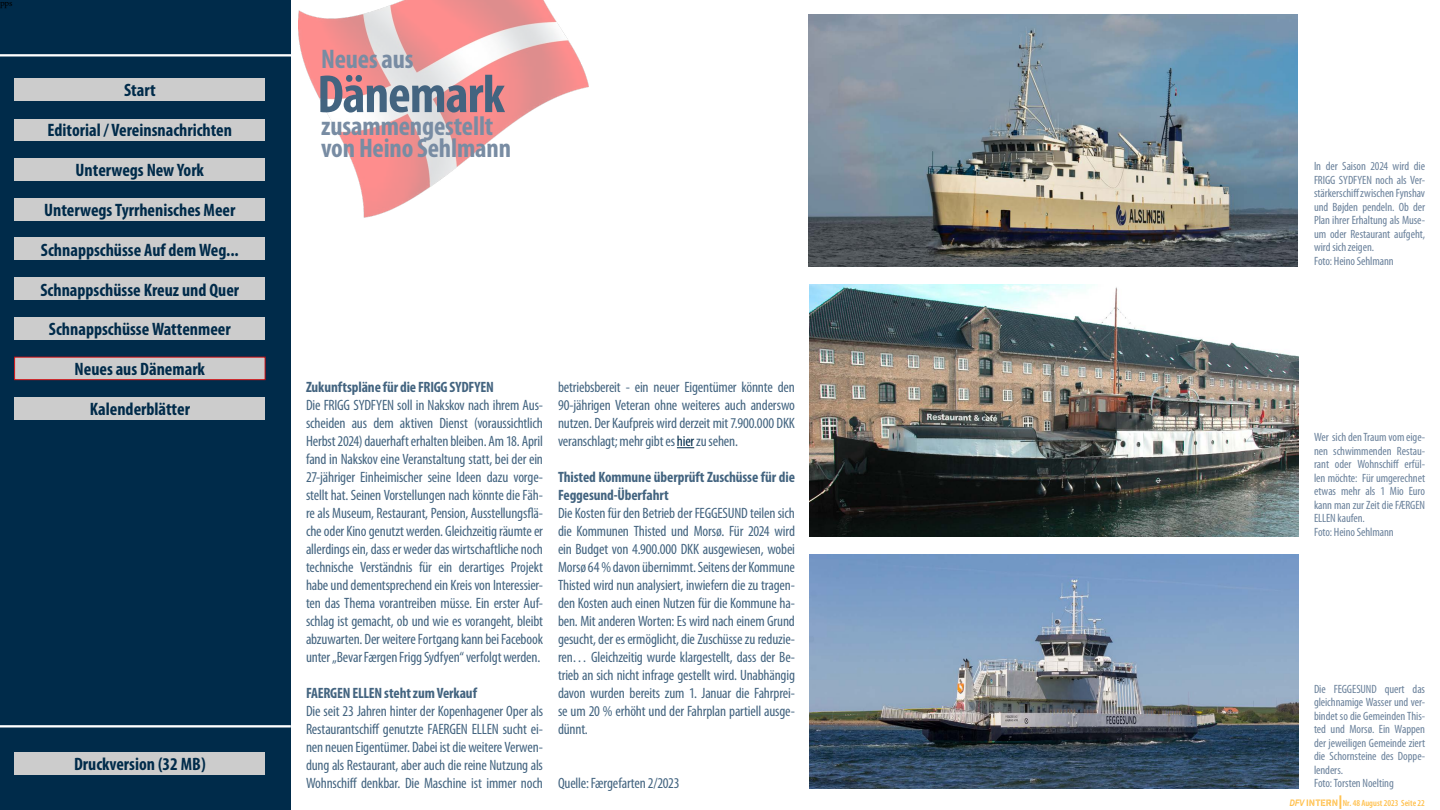
<style>
.page{position:relative;width:1440px;height:810px;background:#fff}
.page>*{position:absolute;margin:0;border:0;box-sizing:border-box;transform-origin:0 0}
.t1{font:700 condensed 54px "Myriad Pro";letter-spacing:-.02em;color:#436480}
.t2{font:700 condensed 27px/22.5px "Myriad Pro";letter-spacing:-.005em;color:#788ca3}
.t3{font:700 condensed 18px "Myriad Pro";color:#002b4a}
.t4{font:condensed 15px/18px "Myriad Pro";letter-spacing:-.01em;color:#436480;text-align:justify}
.t5{font:700 condensed 15px/18px "Myriad Pro";letter-spacing:-.005em;color:#436480}
.t6{font:condensed 12px/13.5px "Myriad Pro";letter-spacing:-.005em;color:#6a819b}
.t7{font:600 condensed 9px "Myriad Pro";color:#ffc14e}
.t8{font:9px "Minion Pro";color:#000}
.s1{color:#002b4a}
.s2{font-family:"Arial Narrow";font-weight:700;font-style:italic;font-stretch:normal}
.s3{font-family:"Industry Inc Stencil";font-weight:400;font-stretch:normal}
.s4{font-family:"Industry Inc Stencil";font-weight:400;font-stretch:normal;font-size:13.5px}
</style>
<div class="page">
<img style="left:298px;top:0;width:291px;height:218px">
<svg style="left:677px;top:447px;width:17px;height:1px"></svg>
<img style="left:809px;top:14px;width:489px;height:252px">
<img style="left:809px;top:284px;width:489px;height:252px">
<img style="left:809px;top:554px;width:489px;height:234px">
<div style="left:0;top:0;width:291px;height:810px;background:#002b4a"></div>
<div style="left:15px;top:79px;width:250px;height:22px;background:#ccc"></div>
<div style="left:15px;top:119px;width:250px;height:21px;background:#ccc"></div>
<div style="left:15px;top:238px;width:250px;height:22px;background:#ccc"></div>
<div style="left:15px;top:278px;width:250px;height:22px;background:#ccc"></div>
<div style="left:15px;top:317px;width:250px;height:23px;background:#ccc"></div>
<hr style="left:0;top:54px;width:291px;height:3px;background:#fff">
<hr style="left:0;top:725px;width:291px;height:2px;background:#fff">
<div style="left:15px;top:357px;width:250px;height:23px;background:#ccc"></div>
<div style="left:14px;top:357px;width:251px;height:23px;border:1px solid #cd1013"></div>
<div style="left:15px;top:752px;width:250px;height:23px;background:#ccc"></div>
<div style="left:15px;top:158px;width:250px;height:22px;background:#ccc"></div>
<div style="left:15px;top:198px;width:250px;height:22px;background:#ccc"></div>
<div style="left:15px;top:397px;width:250px;height:22px;background:#ccc"></div>
<p class="t8" style="left:0;top:-3px;width:14px">pps</p>
<p class="t3" style="left:124px;top:81px;width:33px">Start</p>
<p class="t3" style="left:48px;top:120px;width:186px">Editorial / Vereinsnachrichten</p>
<p class="t3" style="left:76px;top:160px;width:130px">Unterwegs New York</p>
<p class="t3" style="left:44px;top:200px;width:193px">Unterwegs Tyrrhenisches Meer</p>
<p class="t3" style="left:41px;top:240px;width:199px">Schnappschüsse Auf dem Weg...</p>
<p class="t3" style="left:40px;top:280px;width:200px">Schnappschüsse Kreuz und Quer</p>
<p class="t3" style="left:49px;top:319px;width:183px">Schnappschüsse Wattenmeer</p>
<p class="t3" style="left:75px;top:359px;width:132px">Neues aus Dänemark</p>
<p class="t3" style="left:90px;top:399px;width:102px">Kalenderblätter</p>
<p class="t3" style="left:74px;top:754px;width:133px">Druckversion (32 MB)</p>
<h2 class="t2" style="left:321px;top:48px;width:94px">Neues aus</h2>
<h1 class="t1" style="left:317px;top:64px;width:189px">Dänemark</h1>
<h2 class="t2" style="left:321px;top:115px;width:191px">zusammengestellt von Heino Sehlmann</h2>
<p class="t5" style="left:306px;top:378px;width:189px">Zukunftspläne für die FRIGG SYDFYEN</p>
<p class="t4" style="left:306px;top:396px;width:239px">Die FRIGG SYDFYEN soll in Nakskov nach ihrem Aus&shy;scheiden aus dem aktiven Dienst (voraussichtlich Herbst 2024) dauerhaft erhalten bleiben. Am 18. April fand in Nakskov eine Veranstaltung statt, bei der ein 27-jähriger Einheimischer seine Ideen dazu vorge&shy;stellt hat. Seinen Vorstellungen nach könnte die Fäh&shy;re als Museum, Restaurant, Pension, Ausstellungsflä&shy;che oder Kino genutzt werden. Gleichzeitig räumte er allerdings ein, dass er weder das wirtschaftliche noch technische Verständnis für ein derartiges Projekt habe und dementsprechend ein Kreis von Interessier&shy;ten das Thema vorantreiben müsse. Ein erster Auf&shy;schlag ist gemacht, ob und wie es vorangeht, bleibt abzuwarten. Der weitere Fortgang kann bei Facebook unter „Bevar Færgen Frigg Sydfyen“ verfolgt werden.</p>
<p class="t5" style="left:306px;top:684px;width:172px">FAERGEN ELLEN steht zum Verkauf</p>
<p class="t4" style="left:306px;top:703px;width:239px">Die seit 23 Jahren hinter der Kopenhagener Oper als Restaurantschiff genutzte FAERGEN ELLEN sucht ei&shy;nen neuen Eigentümer. Dabei ist die weitere Verwen&shy;dung als Restaurant, aber auch die reine Nutzung als Wohnschiff denkbar. Die Maschine ist immer noch</p>
<p class="t4" style="left:558px;top:379px;width:239px">betriebsbereit - ein neuer Eigentümer könnte den 90-jährigen Veteran ohne weiteres auch anderswo nutzen. Der Kaufpreis wird derzeit mit 7.900.000 DKK veranschlagt; mehr gibt es <span class="s1">hier</span> zu sehen.</p>
<p class="t5" style="left:558px;top:468px;width:239px">Thisted Kommune überprüft Zuschüsse für die<br>Feggesund-Überfahrt</p>
<p class="t4" style="left:558px;top:505px;width:239px">Die Kosten für den Betrieb der FEGGESUND teilen sich die Kommunen Thisted und Morsø. Für 2024 wird ein Budget von 4.900.000 DKK ausgewiesen, wobei Morsø 64 % davon übernimmt. Seitens der Kommune Thisted wird nun analysiert, inwiefern die zu tragen&shy;den Kosten auch einen Nutzen für die Kommune ha&shy;ben. Mit anderen Worten: Es wird nach einem Grund gesucht, der es ermöglicht, die Zuschüsse zu reduzie&shy;ren… Gleichzeitig wurde klargestellt, dass der Be&shy;trieb an sich nicht infrage gestellt wird. Unabhängig davon wurden bereits zum 1. Januar die Fahrprei&shy;se um 20 % erhöht und der Fahrplan partiell ausge&shy;dünnt.</p>
<p class="t4" style="left:558px;top:775px;width:123px">Quelle: Færgefarten 2/2023</p>
<p class="t6" style="left:1314px;top:160px;width:113px">In der Saison 2024 wird die<br>FRIGG SYDFYEN noch als Ver&shy;stärkerschiff zwischen Fynshav und Bøjden pendeln. Ob der<br>Plan ihrer Erhaltung als Muse&shy;um oder Restaurant aufgeht, wird sich zeigen.<br>Foto: Heino Sehlmann</p>
<p class="t6" style="left:1314px;top:431px;width:113px">Wer sich den Traum vom eige&shy;nen schwimmenden Restau&shy;rant oder Wohnschiff erfül&shy;len möchte: Für umgerechnet etwas mehr als 1 Mio Euro kann man zur Zeit die FÆRGEN<br>ELLEN kaufen.<br>Foto: Heino Sehlmann</p>
<p class="t6" style="left:1314px;top:682px;width:113px">Die FEGGESUND quert das gleichnamige Wasser und ver&shy;bindet so die Gemeinden This&shy;ted und Morsø. Ein Wappen der jeweiligen Gemeinde ziert die Schornsteine des Doppe&shy;lenders.<br>Foto: Torsten Noelting</p>
<p class="t7" style="left:1289px;top:798px;width:137px"><span class="s2">DFV</span> <span class="s3">INTERN</span><span class="s4">|</span>Nr. 48 August 2023 Seite 22</p>
</div>
